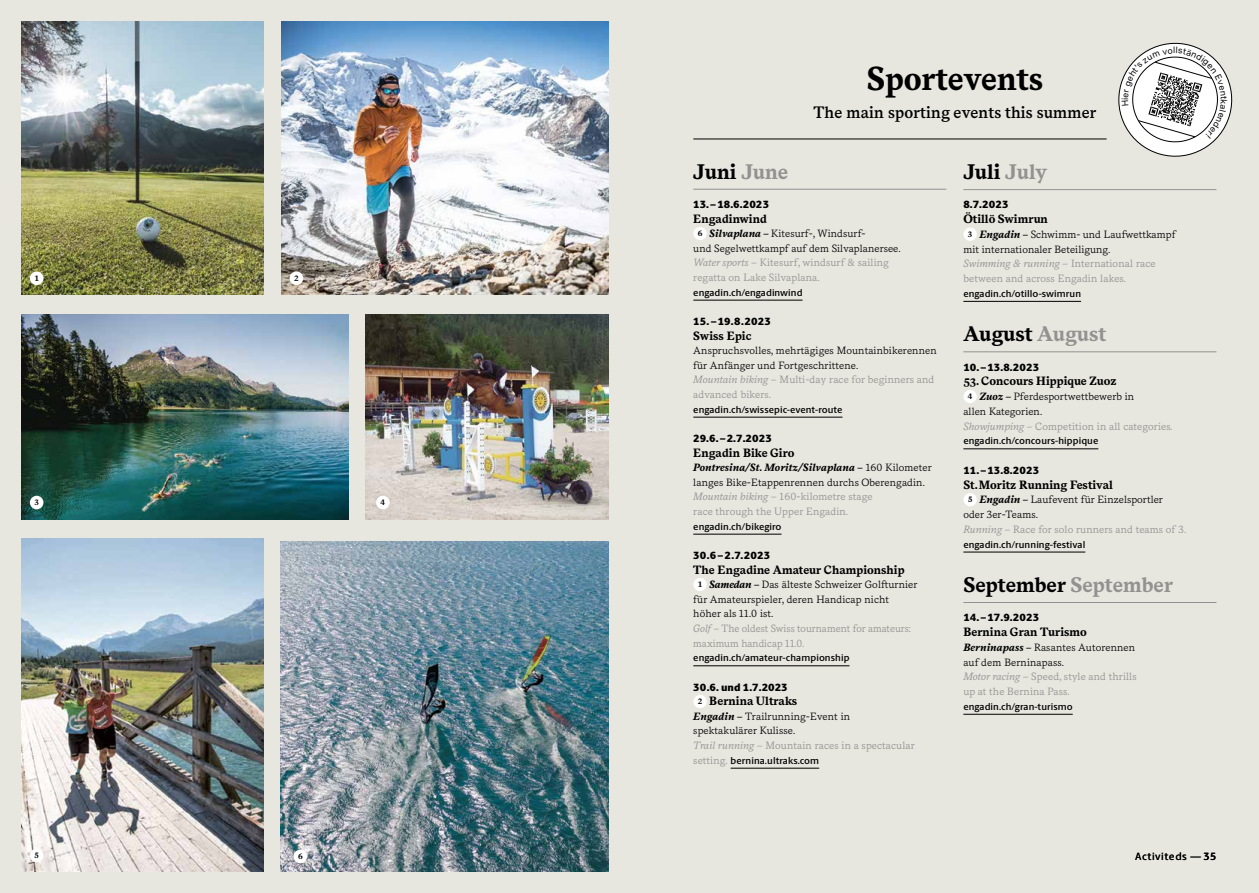
<style>
.page{position:relative;width:1259px;height:893px;background:#e7e6df}
.page>*{position:absolute;margin:0;border:0;box-sizing:border-box;transform-origin:0 0}
.t1{font:700 33px "Messina Serif";color:#000}
.t2{font:700 21px "Messina Serif";color:#000}
.t3{font:600 16.5px "Messina Serif";letter-spacing:.01em;color:#000}
.t4{font:700 12px "Messina Serif";color:#000}
.t5{font:10.5px/14.7px "Messina Serif";letter-spacing:.01em;color:#000}
.t6{font:900 10.5px "Berlingske Sans";letter-spacing:.01em;color:#000}
.t7{font:10.5px/14.7px "Messina Serif";letter-spacing:.01em;color:#949290}
.t8{font:500 10.5px "Berlingske Sans";letter-spacing:.05em;color:#000}
.t9{font:9.75px "Berlingske Sans D Bd";letter-spacing:.01em;color:#000}
.t10{font:700 7.8px "Messina Serif";color:#000}
.s1{color:#949290}
.s2{font-weight:700;font-size:7.8px}
.s3{font-weight:700;font-style:italic}
.s4{font-style:italic;color:#949290}
.s5{font-size:7.8px}
.s6{font-family:"Messina Serif";font-size:10.5px;color:#949290}
.s7{font-weight:700;font-style:italic;color:#000}
.s8{color:#000}
.s9{font-style:italic}
.s10{font-weight:700}
</style>
<div class="page">
<hr style="left:963px;top:189px;width:253px;height:1px;background:#949290">
<hr style="left:963px;top:301px;width:118px;height:1px;background:#000">
<hr style="left:963px;top:352px;width:253px;height:1px;background:#949290">
<hr style="left:963px;top:449px;width:135px;height:1px;background:#000">
<hr style="left:963px;top:552px;width:122px;height:1px;background:#000">
<hr style="left:963px;top:602px;width:253px;height:1px;background:#949290">
<hr style="left:963px;top:714px;width:109px;height:1px;background:#000">
<div style="left:963px;top:228px;width:13px;height:13px;background:#fff;border-radius:50%"></div>
<div style="left:963px;top:390px;width:13px;height:13px;background:#fff;border-radius:50%"></div>
<div style="left:963px;top:493px;width:13px;height:13px;background:#fff;border-radius:50%"></div>
<hr style="left:693px;top:189px;width:253px;height:1px;background:#949290">
<hr style="left:693px;top:300px;width:109px;height:1px;background:#000">
<hr style="left:693px;top:417px;width:149px;height:1px;background:#000">
<hr style="left:693px;top:534px;width:88px;height:1px;background:#000">
<hr style="left:693px;top:665px;width:156px;height:1px;background:#000">
<hr style="left:730px;top:768px;width:89px;height:1px;background:#000">
<div style="left:693px;top:227px;width:13px;height:13px;background:#fff;border-radius:50%"></div>
<div style="left:693px;top:578px;width:13px;height:13px;background:#fff;border-radius:50%"></div>
<div style="left:693px;top:695px;width:13px;height:13px;background:#fff;border-radius:50%"></div>
<hr style="left:693px;top:139px;width:413px;height:1px;background:#000">
<img style="left:281px;top:21px;width:327px;height:274px">
<img style="left:21px;top:314px;width:327px;height:205px">
<img style="left:366px;top:314px;width:242px;height:205px">
<div style="left:30px;top:496px;width:13px;height:13px;background:#fff;border-radius:50%"></div>
<img style="left:281px;top:541px;width:327px;height:331px">
<div style="left:293px;top:850px;width:14px;height:13px;background:#fff;border-radius:50%"></div>
<div style="left:376px;top:496px;width:14px;height:13px;background:#fff;border-radius:50%"></div>
<img style="left:21px;top:21px;width:242px;height:274px">
<div style="left:30px;top:271px;width:13px;height:14px;background:#fff;border-radius:50%"></div>
<img style="left:21px;top:539px;width:242px;height:333px">
<div style="left:30px;top:849px;width:13px;height:13px;background:#fff;border-radius:50%"></div>
<div style="left:290px;top:271px;width:13px;height:14px;background:#fff;border-radius:50%"></div>
<svg style="left:1118px;top:42px;width:115px;height:115px"></svg>
<h1 class="t1" style="left:867px;top:54px;width:178px">Sportevents</h1>
<h3 class="t3" style="left:813px;top:100px;width:284px">The main sporting events this summer</h3>
<p class="t10" style="left:35px;top:272px;width:6px">1</p>
<p class="t10" style="left:34px;top:496px;width:6px">3</p>
<p class="t10" style="left:294px;top:272px;width:6px">2</p>
<p class="t10" style="left:381px;top:496px;width:6px">4</p>
<h2 class="t2" style="left:693px;top:155px;width:97px">Juni <span class="s1">June</span></h2>
<p class="t6" style="left:693px;top:196px;width:77px">13.–18.6.2023</p>
<p class="t4" style="left:693px;top:209px;width:75px">Engadinwind</p>
<p class="t5" style="left:693px;top:226px;width:209px;text-indent:4px"><span class="s2">6</span> <span class="s3">Silvaplana –</span> Kitesurf-, Windsurf-<br>und Segelwettkampf auf dem Silvaplanersee.<br><span class="s4">Water sports</span> <span class="s1">– Kitesurf, windsurf &amp; sailing regatta on Lake Silvaplana.</span></p>
<p class="t9" style="left:693px;top:285px;width:111px">engadin.ch/engadinwind</p>
<p class="t6" style="left:693px;top:313px;width:79px">15.–19.8.2023</p>
<p class="t4" style="left:693px;top:326px;width:60px">Swiss Epic</p>
<p class="t5" style="left:693px;top:343px;width:245px">Anspruchsvolles, mehrtägiges Mountainbikerennen für Anfänger und Fortgeschrittene.<br><span class="s4">Mountain biking</span> <span class="s1">– Multi-day race for beginners and advanced bikers.</span></p>
<p class="t9" style="left:693px;top:402px;width:151px">engadin.ch/swissepic-event-route</p>
<p class="t6" style="left:693px;top:430px;width:80px">29.6.–2.7.2023</p>
<p class="t4" style="left:693px;top:443px;width:103px">Engadin Bike Giro</p>
<p class="t5" style="left:693px;top:460px;width:240px"><span class="s3">Pontresina/St. Moritz/Silvaplana –</span> 160 Kilometer langes Bike-Etappenrennen durchs Oberengadin.<br><span class="s4">Mountain biking</span> <span class="s1">– 160-kilometre stage<br>race through the Upper Engadin.</span></p>
<p class="t9" style="left:693px;top:519px;width:90px">engadin.ch/bikegiro</p>
<p class="t6" style="left:693px;top:547px;width:79px">30.6–2.7.2023</p>
<p class="t4" style="left:693px;top:560px;width:213px">The Engadine Amateur Championship</p>
<p class="t5" style="left:693px;top:577px;width:226px;text-indent:5px"><span class="s2">1</span> <span class="s3">Samedan –</span> Das älteste Schweizer Golfturnier für Amateurspieler, deren Handicap nicht höher als 11.0 ist.<br><span class="s4">Golf</span> <span class="s1">– The oldest Swiss tournament for amateurs: maximum handicap 11.0.</span></p>
<p class="t9" style="left:693px;top:651px;width:158px">engadin.ch/amateur-championship</p>
<p class="t6" style="left:693px;top:679px;width:96px">30.6. und 1.7.2023</p>
<p class="t4" style="left:698px;top:692px;width:101px"><span class="s5">2</span> Bernina Ultraks</p>
<p class="t5" style="left:693px;top:708px;width:223px"><span class="s3">Engadin –</span> Trailrunning-Event in spektakulärer Kulisse.<br><span class="s4">Trail running</span> <span class="s1">– Mountain races in a spectacular</span></p>
<p class="t9" style="left:693px;top:753px;width:127px"><span class="s6">setting.</span> bernina.ultraks.com</p>
<h2 class="t2" style="left:963px;top:156px;width:85px">Juli <span class="s1">July</span></h2>
<p class="t6" style="left:963px;top:197px;width:47px">8.7.2023</p>
<p class="t4" style="left:963px;top:210px;width:86px">Ötillö Swimrun</p>
<p class="t5" style="left:963px;top:227px;width:214px;text-indent:5px"><span class="s2">3</span> <span class="s3">Engadin –</span> Schwimm- und Laufwettkampf mit internationaler Beteiligung.<br><span class="s4">Swimming &amp; running</span> <span class="s1">– International race between and across Engadin lakes</span><span class="s4">.</span></p>
<p class="t9" style="left:963px;top:286px;width:119px">engadin.ch/otillo-swimrun</p>
<h2 class="t2" style="left:963px;top:318px;width:145px">August <span class="s1">August</span></h2>
<p class="t6" style="left:963px;top:359px;width:77px">10.–13.8.2023</p>
<p class="t4" style="left:963px;top:372px;width:155px">53. Concours Hippique Zuoz</p>
<p class="t5" style="left:963px;top:389px;width:211px;text-indent:4px"><span class="s2">4</span> <span class="s3">Zuoz –</span> Pferdesportwettbewerb in<br>allen Kategorien.<br><span class="s4">Showjumping –</span> <span class="s1">Competition in all categories</span><span class="s4">.</span></p>
<p class="t9" style="left:963px;top:434px;width:136px">engadin.ch/concours-hippique</p>
<p class="t6" style="left:963px;top:462px;width:77px">11.–13.8.2023</p>
<p class="t4" style="left:963px;top:475px;width:151px">St.Moritz Running Festival</p>
<p class="t5" style="left:963px;top:492px;width:224px;text-indent:5px"><span class="s2">5</span> <span class="s3">Engadin –</span> Laufevent für Einzelsportler oder 3er-Teams.<br><span class="s4">Running</span> <span class="s1">– Race for solo runners and teams of 3.</span></p>
<p class="t9" style="left:963px;top:537px;width:123px">engadin.ch/running-festival</p>
<h2 class="t2" style="left:963px;top:569px;width:211px">September <span class="s1">September</span></h2>
<p class="t6" style="left:963px;top:610px;width:77px">14.–17.9.2023</p>
<p class="t4" style="left:963px;top:623px;width:125px">Bernina Gran Turismo</p>
<p class="t7" style="left:963px;top:639px;width:175px"><span class="s7">Berninapass –</span> <span class="s8">Rasantes Autorennen auf dem Berninapass.<br></span><span class="s9">Motor racing</span> – Speed, style and thrills up at the Bernina Pass.</p>
<p class="t9" style="left:963px;top:699px;width:111px">engadin.ch/gran-turismo</p>
<p class="t10" style="left:35px;top:849px;width:6px">5</p>
<p class="t10" style="left:298px;top:850px;width:6px">6</p>
<p class="t8" style="left:1135px;top:848px;width:83px">Activiteds — <span class="s10">35</span></p>
</div>
